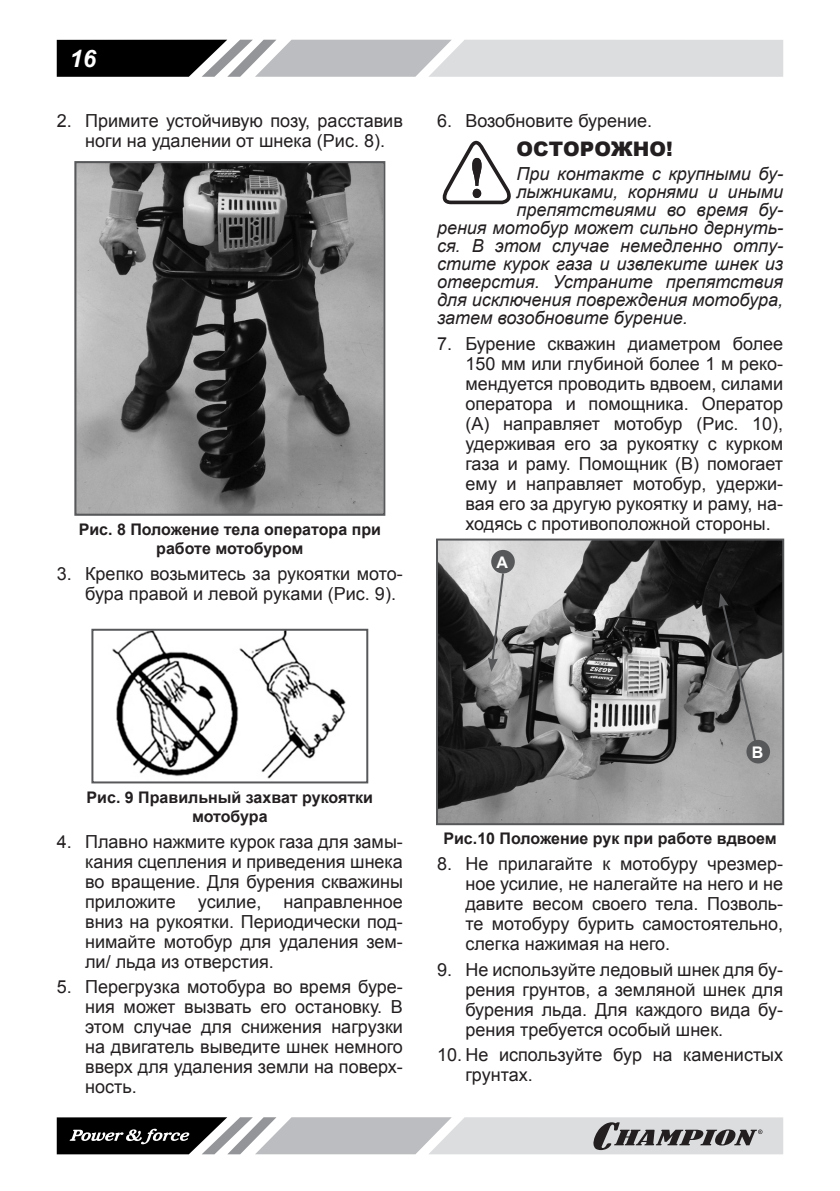
<style>
.page{position:relative;width:840px;height:1191px;background:#fff}
.page>*{position:absolute;margin:0;border:0;box-sizing:border-box;transform-origin:0 0}
.t1{font:italic 700 24px "Arial";color:#fff}
.ВНИМАНИЕ{font:900 20px "Arial";color:#231f20}
.Текст_список{font:18px/20px "Arial";color:#231f20;text-align:justify}
.ВНИМАНИЕ_ТЕКСТ{font:italic 18px "Arial";color:#231f20}
.РИСУНОК{font:700 16px/19.2px "Arial";color:#231f20;text-align:center}
.t2{font:700 16px "Arial";color:#fff}
</style>
<div class="page">
<svg style="left:57px;top:40px;width:725px;height:37px;background:#a7a8a9"></svg>
<svg style="left:57px;top:1117px;width:725px;height:37px;background:#a1a1a3"></svg>
<img style="left:77px;top:164px;width:305px;height:349px">
<div style="left:74px;top:161px;width:311px;height:355px;border:2px solid #57585a"></div>
<img style="left:112px;top:632px;width:234px;height:147px">
<div style="left:91px;top:629px;width:277px;height:154px;border:2px solid #57585a"></div>
<svg style="left:442px;top:141px;width:69px;height:63px"></svg>
<img style="left:439px;top:541px;width:341px;height:281px">
<div style="left:436px;top:538px;width:347px;height:287px;border:2px solid #57585a"></div>
<div style="left:491px;top:550px;width:23px;height:23px;background:#57585a;border-radius:50%"></div>
<div style="left:746px;top:740px;width:23px;height:23px;background:#57585a;border-radius:50%"></div>
<svg style="left:487px;top:571px;width:18px;height:101px;background:#ababab"></svg>
<svg style="left:718px;top:593px;width:39px;height:153px;background:#555"></svg>
<h1 class="t1" style="left:70px;top:42px;width:28px">16</h1>
<p class="Текст_список" style="left:57px;top:110px;width:347px;text-align:center">2. Примите устойчивую позу, расставив ноги на удалении от шнека (Рис. 8).</p>
<p class="РИСУНОК" style="left:79px;top:520px;width:303px">Рис. 8 Положение тела оператора при работе мотобуром</p>
<p class="Текст_список" style="left:85px;top:564px;width:319px;text-indent:-28px">3. Крепко возьмитесь за рукоятки мото&shy;бура правой и левой руками (Рис. 9).</p>
<p class="Текст_список" style="left:437px;top:110px;width:216px">6. Возобновите бурение.</p>
<p class="ВНИМАНИЕ" style="left:516px;top:135px;width:158px">ОСТОРОЖНО!</p>
<p class="ВНИМАНИЕ_ТЕКСТ" style="left:516px;top:162px;width:268px">При контакте с крупными бу-</p>
<p class="ВНИМАНИЕ_ТЕКСТ" style="left:516px;top:180px;width:268px">лыжниками, корнями и иными</p>
<p class="ВНИМАНИЕ_ТЕКСТ" style="left:516px;top:198px;width:268px">препятствиями во время бу-</p>
<p class="ВНИМАНИЕ_ТЕКСТ" style="left:437px;top:216px;width:347px">рения мотобур может сильно дернуть-</p>
<p class="ВНИМАНИЕ_ТЕКСТ" style="left:437px;top:234px;width:347px">ся. В этом случае немедленно отпу-</p>
<p class="ВНИМАНИЕ_ТЕКСТ" style="left:437px;top:252px;width:347px">стите курок газа и извлеките шнек из</p>
<p class="ВНИМАНИЕ_ТЕКСТ" style="left:437px;top:270px;width:347px">отверстия. Устраните препятствия</p>
<p class="ВНИМАНИЕ_ТЕКСТ" style="left:437px;top:288px;width:347px">для исключения повреждения мотобура,</p>
<p class="ВНИМАНИЕ_ТЕКСТ" style="left:437px;top:306px;width:252px">затем возобновите бурение.</p>
<p class="Текст_список" style="left:465px;top:333px;width:319px;text-indent:-28px">7. Бурение скважин диаметром более 150 мм или глубиной более 1 м реко&shy;мендуется проводить вдвоем, силами оператора и помощника. Оператор (A) направляет мотобур (Рис. 10), удерживая его за рукоятку с курком газа и раму. Помощник (B) помогает ему и направляет мотобур, удержи&shy;вая его за другую рукоятку и раму, на&shy;ходясь с противоположной стороны.</p>
<p class="t2" style="left:496px;top:551px;width:13px">А</p>
<p class="РИСУНОК" style="left:86px;top:788px;width:288px">Рис. 9 Правильный захват рукоятки мотобура</p>
<p class="Текст_список" style="left:85px;top:831px;width:319px;text-indent:-28px">4. Плавно нажмите курок газа для замы&shy;кания сцепления и приведения шнека во вращение. Для бурения скважины приложите усилие, направленное вниз на рукоятки. Периодически под&shy;нимайте мотобур для удаления зем&shy;ли/ льда из отверстия.</p>
<p class="Текст_список" style="left:85px;top:977px;width:319px;text-indent:-28px">5. Перегрузка мотобура во время буре&shy;ния может вызвать его остановку. В этом случае для снижения нагрузки на двигатель выведите шнек немного вверх для удаления земли на поверх&shy;ность.</p>
<p class="t2" style="left:751px;top:741px;width:13px">В</p>
<p class="РИСУНОК" style="left:443px;top:829px;width:335px">Рис.10 Положение рук при работе вдвоем</p>
<p class="Текст_список" style="left:465px;top:854px;width:319px;text-indent:-28px">8. Не прилагайте к мотобуру чрезмер&shy;ное усилие, не налегайте на него и не давите весом своего тела. Позволь&shy;те мотобуру бурить самостоятельно, слегка нажимая на него.</p>
<p class="Текст_список" style="left:465px;top:959px;width:319px;text-indent:-28px">9. Не используйте ледовый шнек для бу&shy;рения грунтов, а земляной шнек для бурения льда. Для каждого вида бу&shy;рения требуется особый шнек.</p>
<p class="Текст_список" style="left:465px;top:1045px;width:319px;text-indent:-28px">10. Не используйте бур на каменистых грунтах.</p>
</div>
